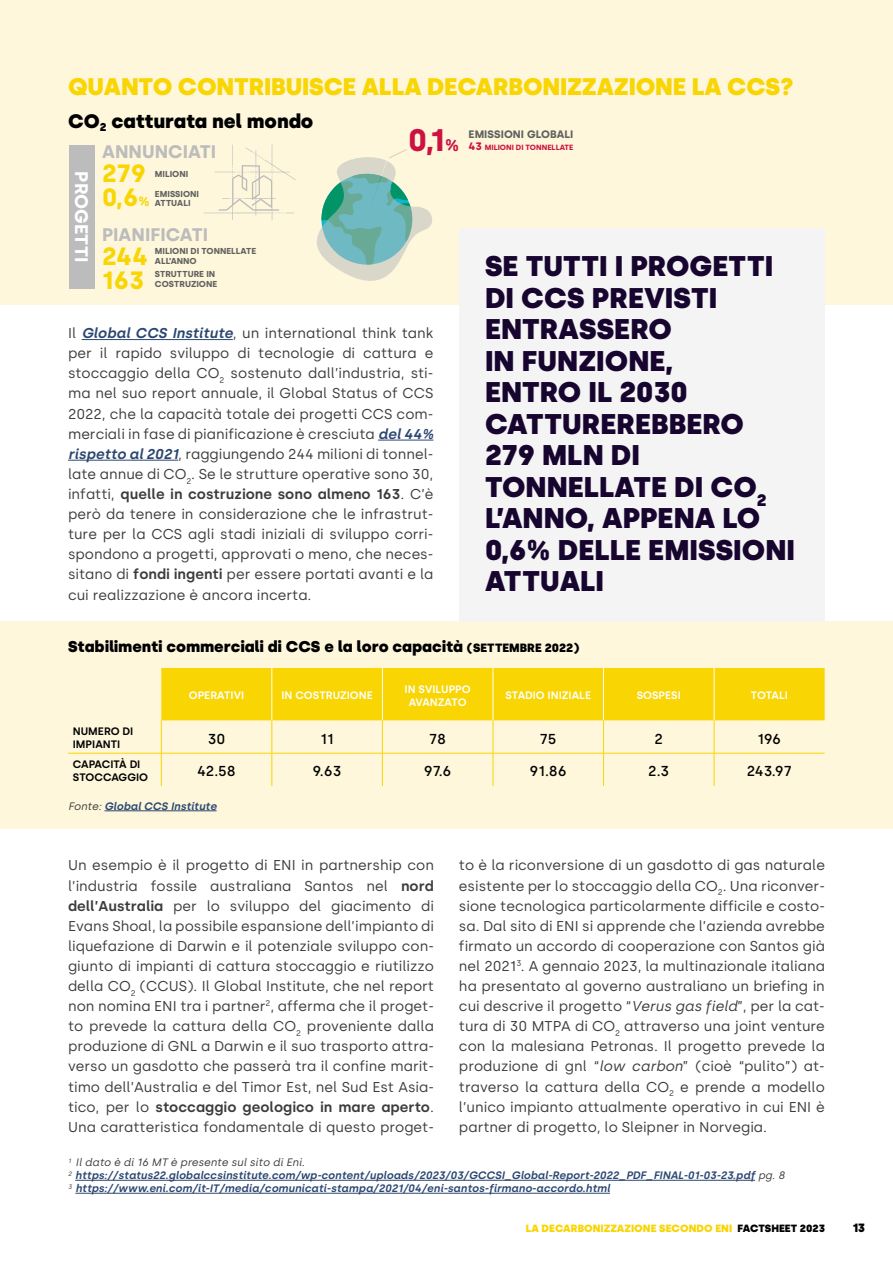
<style>
.page{position:relative;width:893px;height:1263px;background:#fff}
.page>*{position:absolute;margin:0;border:0;box-sizing:border-box;transform-origin:0 0}
.t1{font:700 31.2px "Silka";color:#cd1242}
.t2{font:900 28.5px/31.5px "Silka";color:#170530}
.t3{font:700 24.9px/24px "Silka";color:#f8d503}
.t4{font:900 24px "Silka";letter-spacing:-.01em;color:#f8d503}
.t5{font:900 19.5px "Silka";color:#000}
.t6{font:700 18.3px "Silka";color:#bcbcbc}
.t7{font:700 18.3px "Silka";color:#fff}
.t8{font:900 15.6px "Silka";color:#000}
.t9{font:500 14.4px "Silka";color:#000}
.t10{font:14.25px/20.1px "Silka";color:#3c3c3b;text-align:justify}
.t11{font:900 12px "Silka";color:#000}
.t12{font:italic 600 10.8px/12.9px "Silka";color:#2b4771}
.t13{font:600 10.8px/12.9px "Silka";color:#fff;text-align:center}
.t14{font:600 10.8px/12.9px "Silka";color:#000}
.t15{font:700 10.8px "Silka";letter-spacing:.005em;color:#616160}
.t16{font:900 10.5px "Silka";color:#f8d503}
.t17{font:700 8.7px/9.6px "Silka";color:#616160}
.t18{font:700 7.5px "Silka";color:#cd1242}
.s1{font-size:16.8px}
.s2{font-size:10.8px}
.s3{font-size:13.5px}
.s4{font-weight:600;font-style:italic;color:#2b4771}
.s5{font-weight:600}
.s6{font-size:12px}
.s7{font-weight:400;color:#3c3c3b}
.s8{font-style:italic}
.s9{color:#000}
</style>
<div class="page">
<div style="left:0;top:0;width:893px;height:304px;background:#fef7dc"></div>
<div style="left:0;top:621px;width:893px;height:208px;background:#fef7dc"></div>
<hr style="left:82px;top:339px;width:151px;height:1px;background:#2b4771">
<hr style="left:378px;top:440px;width:55px;height:1px;background:#2b4771">
<hr style="left:68px;top:460px;width:110px;height:1px;background:#2b4771">
<div style="left:459px;top:228px;width:366px;height:393px;background:#f4f4f4"></div>
<div style="left:161px;top:668px;width:664px;height:52px;background:#f8d503"></div>
<hr style="left:272px;top:668px;width:1px;height:52px;background:#fff">
<hr style="left:382px;top:668px;width:1px;height:52px;background:#fff">
<hr style="left:493px;top:668px;width:1px;height:52px;background:#fff">
<hr style="left:603px;top:668px;width:1px;height:52px;background:#fff">
<hr style="left:714px;top:668px;width:1px;height:52px;background:#fff">
<hr style="left:161px;top:720px;width:1px;height:33px;background:#f8d503">
<hr style="left:272px;top:720px;width:1px;height:33px;background:#f8d503">
<hr style="left:382px;top:720px;width:1px;height:33px;background:#f8d503">
<hr style="left:493px;top:720px;width:1px;height:33px;background:#f8d503">
<hr style="left:603px;top:720px;width:1px;height:33px;background:#f8d503">
<hr style="left:714px;top:720px;width:1px;height:33px;background:#f8d503">
<hr style="left:68px;top:753px;width:93px;height:1px;background:#f8d503">
<hr style="left:161px;top:753px;width:111px;height:1px;background:#f8d503">
<hr style="left:161px;top:753px;width:1px;height:33px;background:#f8d503">
<hr style="left:272px;top:753px;width:110px;height:1px;background:#f8d503">
<hr style="left:272px;top:753px;width:1px;height:33px;background:#f8d503">
<hr style="left:382px;top:753px;width:111px;height:1px;background:#f8d503">
<hr style="left:382px;top:753px;width:1px;height:33px;background:#f8d503">
<hr style="left:493px;top:753px;width:110px;height:1px;background:#f8d503">
<hr style="left:493px;top:753px;width:1px;height:33px;background:#f8d503">
<hr style="left:603px;top:753px;width:111px;height:1px;background:#f8d503">
<hr style="left:603px;top:753px;width:1px;height:33px;background:#f8d503">
<hr style="left:714px;top:753px;width:111px;height:1px;background:#f8d503">
<hr style="left:714px;top:753px;width:1px;height:33px;background:#f8d503">
<hr style="left:104px;top:810px;width:113px;height:1px;background:#2b4771">
<hr style="left:75px;top:1180px;width:680px;height:1px;background:#2b4771">
<hr style="left:75px;top:1193px;width:535px;height:1px;background:#2b4771">
<svg style="left:317px;top:149px;width:115px;height:132px"></svg>
<div style="left:69px;top:145px;width:25px;height:143px;background:#bcbcbc"></div>
<svg style="left:203px;top:144px;width:93px;height:76px"></svg>
<h3 class="t4" style="left:68px;top:72px;width:727px">QUANTO CONTRIBUISCE ALLA DECARBONIZZAZIONE LA CCS?</h3>
<h3 class="t5" style="left:68px;top:109px;width:247px">CO<sub>2</sub> catturata nel mondo</h3>
<h1 class="t1" style="left:408px;top:122px;width:53px">0,1<span class="s1">%</span></h1>
<p class="t15" style="left:469px;top:128px;width:106px">EMISSIONI GLOBALI</p>
<p class="t18" style="left:469px;top:143px;width:106px"><span class="s2">43</span> MILIONI DI TONNELLATE</p>
<p class="t6" style="left:102px;top:141px;width:116px">ANNUNCIATI</p>
<h3 class="t3" style="left:102px;top:161px;width:49px">279<br>0,6<span class="s3">%</span></h3>
<p class="t17" style="left:155px;top:169px;width:35px">MILIONI</p>
<p class="t7" style="left:93px;top:171px;width:92px;rotate:90deg">PROGETTI</p>
<p class="t17" style="left:155px;top:189px;width:46px">EMISSIONI<br>ATTUALI</p>
<p class="t6" style="left:102px;top:223px;width:108px">PIANIFICATI</p>
<h3 class="t3" style="left:102px;top:244px;width:48px">244<br>163</h3>
<p class="t17" style="left:155px;top:246px;width:103px">MILIONI DI TONNELLATE<br>ALL’ANNO</p>
<h2 class="t2" style="left:485px;top:250px;width:312px">SE TUTTI I PROGETTI<br>DI CCS PREVISTI<br>ENTRASSERO<br>IN FUNZIONE,<br>ENTRO IL 2030<br>CATTUREREBBERO<br>279 MLN DI<br>TONNELLATE DI CO<sub>2<br></sub>L’ANNO, APPENA LO<br>0,6% DELLE EMISSIONI<br>ATTUALI</h2>
<p class="t17" style="left:155px;top:269px;width:64px">STRUTTURE IN<br>COSTRUZIONE</p>
<p class="t10" style="left:68px;top:323px;width:367px">Il <span class="s4">Global CCS Institute</span>, un international think tank per il rapido sviluppo di tecnologie di cattura e stoccaggio della CO<sub>2</sub> sostenuto dall’industria, sti&shy;ma nel suo report annuale, il Global Status of CCS 2022, che la capacità totale dei progetti CCS com&shy;merciali in fase di pianificazione è cresciuta <span class="s4">del 44% rispetto al 2021</span>, raggiungendo 244 milioni di tonnel&shy;late annue di CO<sub>2</sub>. Se le strutture operative sono 30, infatti, <span class="s5">quelle in costruzione sono almeno 163</span>. C’è però da tenere in considerazione che le infrastrut&shy;ture per la CCS agli stadi iniziali di sviluppo corri&shy;spondono a progetti, approvati o meno, che neces&shy;sitano di <span class="s5">fondi ingenti</span> per essere portati avanti e la cui realizzazione è ancora incerta.</p>
<p class="t8" style="left:68px;top:637px;width:513px">Stabilimenti commerciali di CCS e la loro capacità <span class="s6">(SETTEMBRE 2022)</span></p>
<p class="t13" style="left:189px;top:689px;width:57px">OPERATIVI</p>
<p class="t13" style="left:281px;top:689px;width:93px">IN COSTRUZIONE</p>
<p class="t13" style="left:405px;top:683px;width:68px">IN SVILUPPO<br>AVANZATO</p>
<p class="t13" style="left:505px;top:689px;width:87px">STADIO INIZIALE</p>
<p class="t13" style="left:637px;top:689px;width:46px">SOSPESI</p>
<p class="t13" style="left:751px;top:689px;width:39px">TOTALI</p>
<p class="t14" style="left:73px;top:725px;width:62px">NUMERO DI<br>IMPIANTI</p>
<p class="t9" style="left:208px;top:730px;width:19px">30</p>
<p class="t9" style="left:321px;top:730px;width:15px">11</p>
<p class="t9" style="left:429px;top:730px;width:18px">78</p>
<p class="t9" style="left:540px;top:730px;width:18px">75</p>
<p class="t9" style="left:655px;top:730px;width:10px">2</p>
<p class="t9" style="left:758px;top:730px;width:25px">196</p>
<p class="t14" style="left:73px;top:758px;width:77px">CAPACITÀ DI<br>STOCCAGGIO</p>
<p class="t9" style="left:197px;top:763px;width:40px">42.58</p>
<p class="t9" style="left:313px;top:763px;width:30px">9.63</p>
<p class="t9" style="left:424px;top:763px;width:29px">97.6</p>
<p class="t9" style="left:530px;top:763px;width:39px">91.86</p>
<p class="t9" style="left:648px;top:763px;width:23px">2.3</p>
<p class="t9" style="left:747px;top:763px;width:46px">243.97</p>
<p class="t12" style="left:68px;top:799px;width:150px"><span class="s7">Fonte:</span> Global CCS Institute</p>
<p class="t10" style="left:68px;top:855px;width:367px">Un esempio è il progetto di ENI in partnership con l’industria fossile australiana Santos nel <span class="s5">nord dell’Australia</span> per lo sviluppo del giacimento di Evans Shoal, la possibile espansione dell’impianto di liquefazione di Darwin e il potenziale sviluppo con&shy;giunto di impianti di cattura stoccaggio e riutilizzo della CO<sub>2</sub> (CCUS). Il Global Institute, che nel report non nomina ENI tra i partner<sup>2</sup>, afferma che il proget&shy;to prevede la cattura della CO<sub>2</sub> proveniente dalla produzione di GNL a Darwin e il suo trasporto attra&shy;verso un gasdotto che passerà tra il confine marit&shy;timo dell’Australia e del Timor Est, nel Sud Est Asia&shy;tico, per lo <span class="s5">stoccaggio geologico in mare aperto</span>.<br>Una caratteristica fondamentale di questo proget-</p>
<p class="t10" style="left:459px;top:855px;width:367px">to è la riconversione di un gasdotto di gas naturale esistente per lo stoccaggio della CO<sub>2</sub>. Una riconver&shy;sione tecnologica particolarmente difficile e costo&shy;sa. Dal sito di ENI si apprende che l’azienda avrebbe firmato un accordo di cooperazione con Santos già nel 2021<sup>3</sup>. A gennaio 2023, la multinazionale italiana ha presentato al governo australiano un briefing in cui descrive il progetto “<span class="s8">Verus gas field</span>”, per la cat&shy;tura di 30 MTPA di CO<sub>2</sub> attraverso una joint venture con la malesiana Petronas. Il progetto prevede la produzione di gnl “<span class="s8">low carbon</span>” (cioè “pulito”) at&shy;traverso la cattura della CO<sub>2</sub> e prende a modello l’unico impianto attualmente operativo in cui ENI è partner di progetto, lo Sleipner in Norvegia.</p>
<p class="t12" style="left:68px;top:1156px;width:718px"><sup>1</sup> <span class="s7">Il dato è di 16 MT è presente sul sito di Eni.<br></span><sup>2</sup> https://status22.globalccsinstitute.com/wp-content/uploads/2023/03/GCCSI_Global-Report-2022_PDF_FINAL-01-03-23.pdf <span class="s7">pg. 8<br></span><sup>3</sup> https://www.eni.com/it-IT/media/comunicati-stampa/2021/04/eni-santos-firmano-accordo.html</p>
<p class="t16" style="left:526px;top:1222px;width:301px">LA DECARBONIZZAZIONE SECONDO ENI <span class="s9">FACTSHEET 2023</span></p>
<p class="t11" style="left:853px;top:1221px;width:13px">13</p>
</div>
